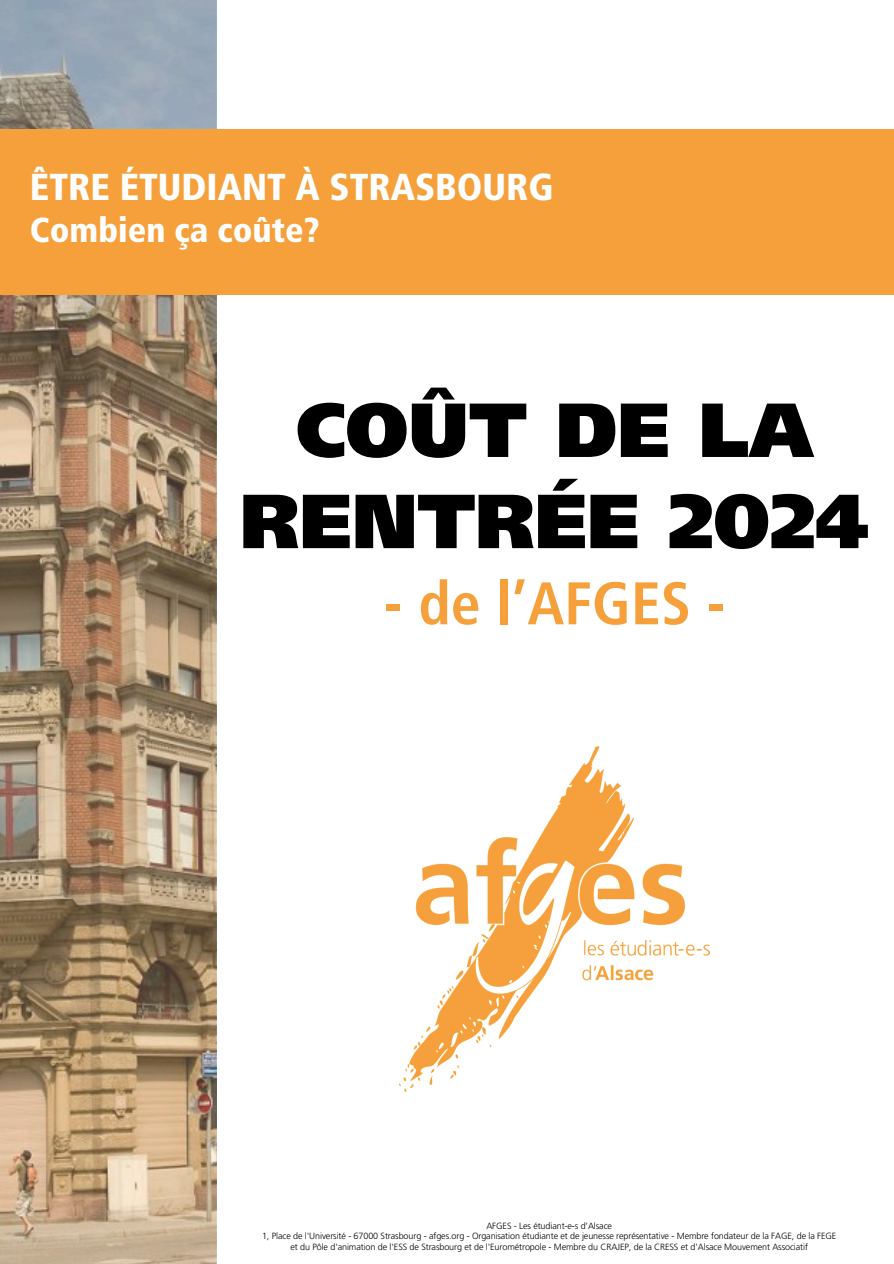
<style>
.page{position:relative;width:894px;height:1264px;background:#fff}
.page>*{position:absolute;margin:0;border:0;box-sizing:border-box;transform-origin:0 0}
.t1{font:900 76.5px/91.2px "Frutiger LT Std";color:#000;text-align:center}
.t2{font:700 condensed 60px "Frutiger LT Std";color:#f6a03c}
.t3{font:900 condensed 37.5px "Frutiger LT Std";color:#fff}
.t4{font:900 condensed 34.5px "Frutiger LT Std";color:#fff}
.t5{font:300 9px/10.5px "Frutiger LT Std";letter-spacing:-.01em;color:#000;text-align:center}
</style>
<div class="page">
<img style="left:0;top:0;width:216px;height:1263px">
<div style="left:0;top:129px;width:893px;height:165px;background:#f6a03c"></div>
<img style="left:399px;top:747px;width:310px;height:344px">
<h3 class="t3" style="left:30px;top:172px;width:525px">ÊTRE ÉTUDIANT À STRASBOURG</h3>
<h3 class="t4" style="left:30px;top:216px;width:291px">Combien ça coûte?</h3>
<h1 class="t1" style="left:240px;top:392px;width:630px">COÛT DE LA<br>RENTRÉE 2024</h1>
<h2 class="t2" style="left:384px;top:579px;width:343px">- de l’AFGES -</h2>
<p class="t5" style="left:486px;top:1221px;width:127px">AFGES - Les étudiant-e-s d’Alsace</p>
<p class="t5" style="left:262px;top:1231px;width:576px">1, Place de l'Université - 67000 Strasbourg - afges.org - Organisation étudiante et de jeunesse représentative - Membre fondateur de la FAGE, de la FEGE et du Pôle d'animation de l'ESS de Strasbourg et de l'Eurométropole - Membre du CRAJEP, de la CRESS et d'Alsace Mouvement Associatif</p>
</div>
